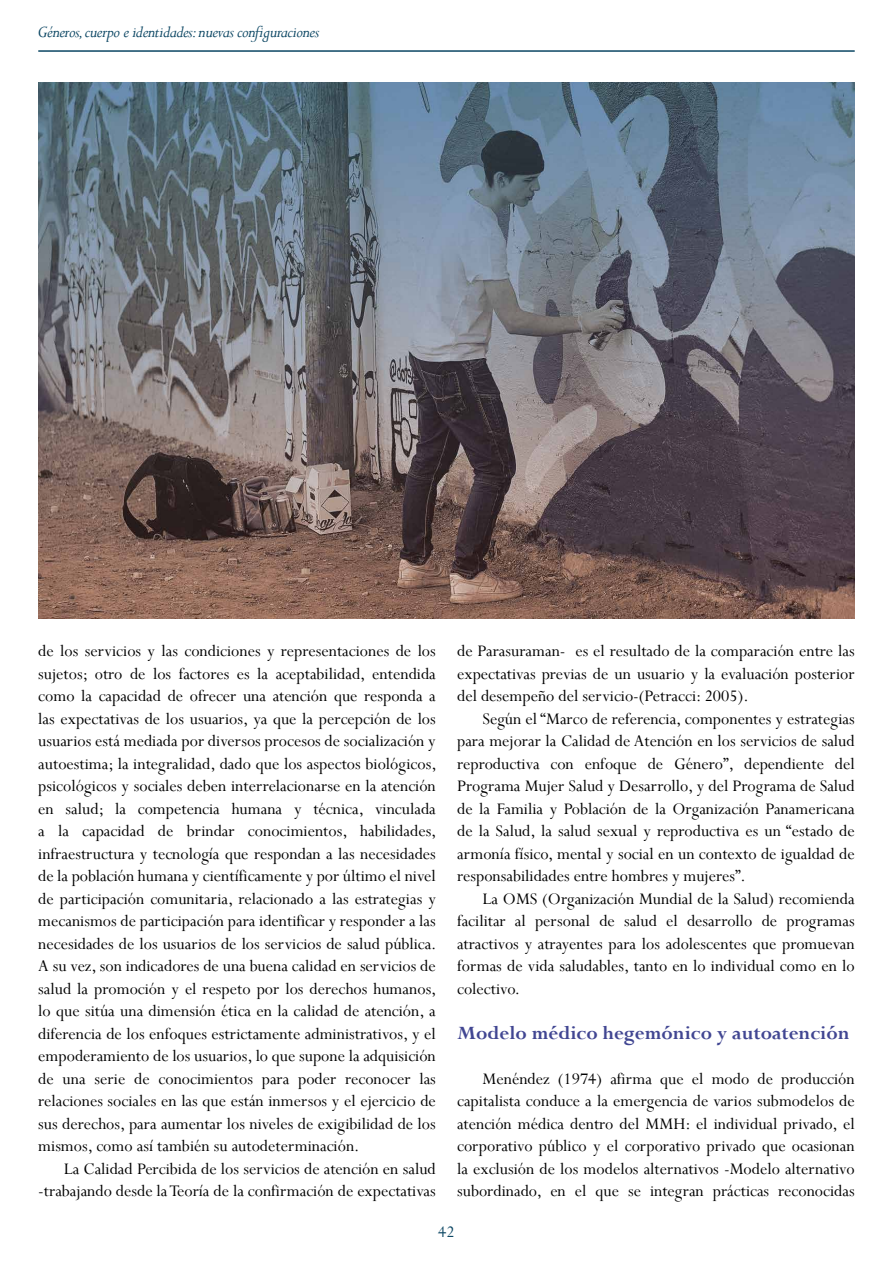
<style>
.page{position:relative;width:893px;height:1263px;background:#fff}
.page>*{position:absolute;margin:0;border:0;box-sizing:border-box;transform-origin:0 0}
.t1{font:700 21px "Perpetua";color:#414692}
.t2{font:18px/22.5px "Perpetua";color:#010101;text-align:justify}
.t3{font:italic 18px "Perpetua";letter-spacing:-.025em;color:#0b4663}
.t4{font:18px "Perpetua";color:#0b4663}
</style>
<div class="page">
<hr style="left:38px;top:50px;width:817px;height:2px;background:#0b4663">
<img style="left:38px;top:82px;width:817px;height:537px">
<p class="t3" style="left:38px;top:20px;width:283px">Géneros, cuerpo e identidades: nuevas configuraciones</p>
<p class="t2" style="left:38px;top:639px;width:400px">de los servicios y las condiciones y representaciones de los sujetos; otro de los factores es la aceptabilidad, entendida como la capacidad de ofrecer una atención que responda a las expectativas de los usuarios, ya que la percepción de los usuarios está mediada por diversos procesos de socialización y autoestima; la integralidad, dado que los aspectos biológicos, psicológicos y sociales deben interrelacionarse en la atención en salud; la competencia humana y técnica, vinculada a la capacidad de brindar conocimientos, habilidades, infraestructura y tecnología que respondan a las necesidades de la población humana y científicamente y por último el nivel de participación comunitaria, relacionado a las estrategias y mecanismos de participación para identificar y responder a las necesidades de los usuarios de los servicios de salud pública.<br>A su vez, son indicadores de una buena calidad en servicios de salud la promoción y el respeto por los derechos humanos, lo que sitúa una dimensión ética en la calidad de atención, a diferencia de los enfoques estrictamente administrativos, y el empoderamiento de los usuarios, lo que supone la adquisición de una serie de conocimientos para poder reconocer las relaciones sociales en las que están inmersos y el ejercicio de sus derechos, para aumentar los niveles de exigibilidad de los mismos, como así también su autodeterminación.</p>
<p class="t2" style="left:38px;top:1157px;width:399px;text-align:right">La Calidad Percibida de los servicios de atención en salud -trabajando desde la Teoría de la confirmación de expectativas</p>
<p class="t2" style="left:457px;top:639px;width:399px">de Parasuraman- es el resultado de la comparación entre las expectativas previas de un usuario y la evaluación posterior del desempeño del servicio-(Petracci: 2005).</p>
<p class="t2" style="left:457px;top:707px;width:399px;text-indent:26px">Según el “Marco de referencia, componentes y estrategias para mejorar la Calidad de Atención en los servicios de salud reproductiva con enfoque de Género”, dependiente del Programa Mujer Salud y Desarrollo, y del Programa de Salud de la Familia y Población de la Organización Panamericana de la Salud, la salud sexual y reproductiva es un “estado de armonía físico, mental y social en un contexto de igualdad de responsabilidades entre hombres y mujeres”.</p>
<p class="t2" style="left:457px;top:887px;width:399px;text-indent:26px">La OMS (Organización Mundial de la Salud) recomienda facilitar al personal de salud el desarrollo de programas atractivos y atrayentes para los adolescentes que promuevan formas de vida saludables, tanto en lo individual como en lo colectivo.</p>
<p class="t1" style="left:457px;top:1019px;width:394px">Modelo médico hegemónico y autoatención</p>
<p class="t2" style="left:457px;top:1067px;width:399px;text-indent:26px">Menéndez (1974) afirma que el modo de producción capitalista conduce a la emergencia de varios submodelos de atención médica dentro del MMH: el individual privado, el corporativo público y el corporativo privado que ocasionan la exclusión de los modelos alternativos -Modelo alternativo subordinado, en el que se integran prácticas reconocidas</p>
<p class="t4" style="left:438px;top:1220px;width:18px">42</p>
</div>
